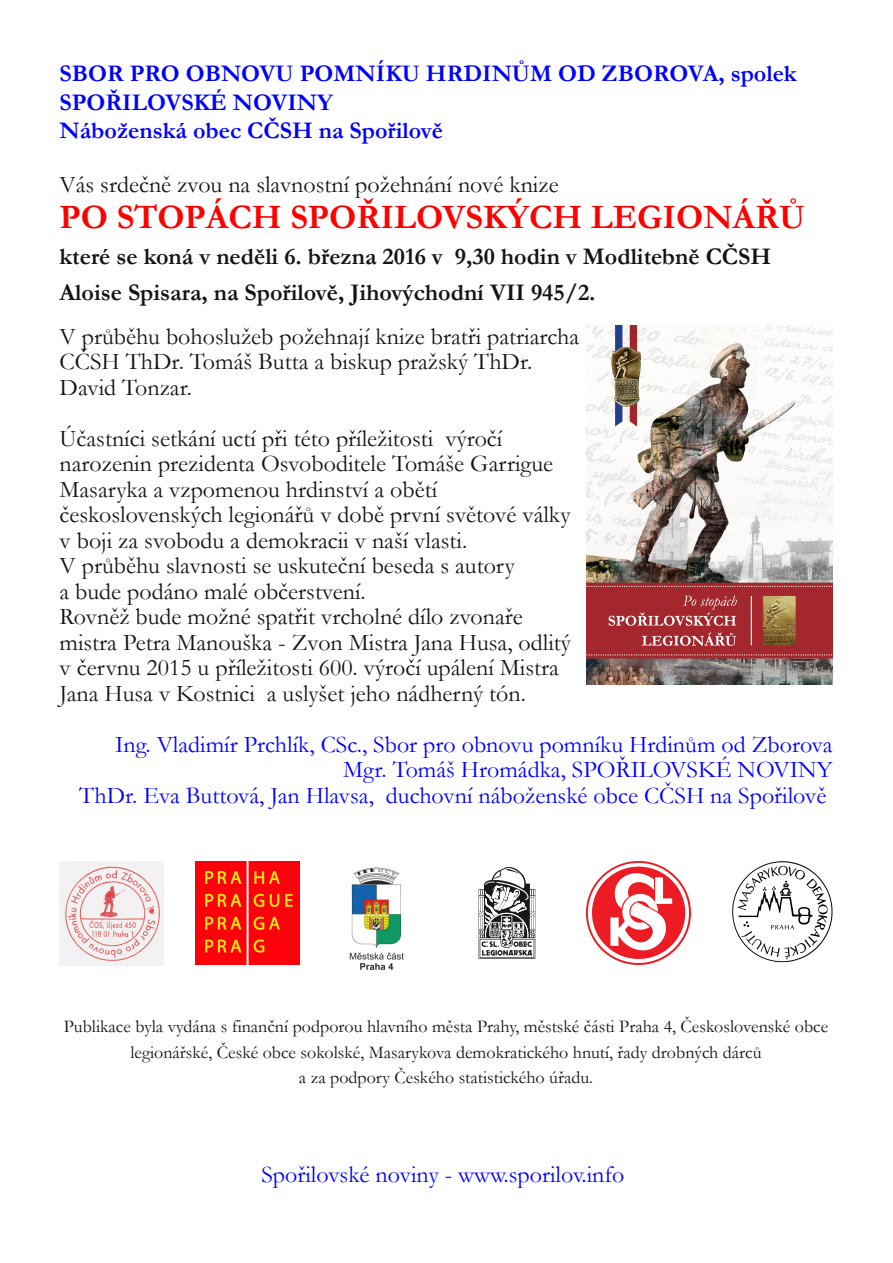
<style>
.page{position:relative;width:893px;height:1263px;background:#fff}
.page>*{position:absolute;margin:0;border:0;box-sizing:border-box;transform-origin:0 0}
.t1{font:700 34.5px "Garamond";color:#f00}
.t2{font:24px/25.5px "Garamond";color:#161413}
.t3{font:24px/25.5px "Garamond";color:#00f;text-align:right}
.t4{font:700 24px/36px "Garamond";color:#161413}
.t5{font:700 24px/28.5px "Garamond";color:#00f}
.t6{font:18px/25.5px "Garamond";color:#161413;text-align:center}
</style>
<div class="page">
<img style="left:587px;top:326px;width:246px;height:358px">
<img style="left:196px;top:861px;width:103px;height:103px">
<img style="left:349px;top:867px;width:55px;height:103px">
<img style="left:60px;top:861px;width:103px;height:105px">
<img style="left:478px;top:867px;width:58px;height:92px">
<img style="left:587px;top:861px;width:103px;height:103px">
<img style="left:732px;top:861px;width:101px;height:102px">
<p class="t5" style="left:60px;top:60px;width:739px">SBOR PRO OBNOVU POMNÍKU HRDINŮM OD ZBOROVA, spolek<br>SPOŘILOVSKÉ NOVINY<br>Náboženská obec CČSH na Spořilově</p>
<p class="t2" style="left:60px;top:172px;width:501px">Vás srdečně zvou na slavnostní požehnání nové knize</p>
<h1 class="t1" style="left:60px;top:199px;width:747px">PO STOPÁCH SPOŘILOVSKÝCH LEGIONÁŘŮ</h1>
<p class="t4" style="left:60px;top:239px;width:713px">které se koná v neděli 6. března 2016 v 9,30 hodin v Modlitebně CČSH<br>Aloise Spisara, na Spořilově, Jihovýchodní VII 945/2.</p>
<p class="t2" style="left:60px;top:324px;width:521px">V průběhu bohoslužeb požehnají knize bratři patriarcha<br>CČSH ThDr. Tomáš Butta a biskup pražský ThDr.<br>David Tonzar.</p>
<p class="t2" style="left:60px;top:426px;width:513px">Účastníci setkání uctí při této příležitosti výročí narozenin prezidenta Osvoboditele Tomáše Garrigue Masaryka a vzpomenou hrdinství a obětí československých legionářů v době první světové války v boji za svobodu a demokracii v naší vlasti.<br>V průběhu slavnosti se uskuteční beseda s autory<br>a bude podáno malé občerstvení.<br>Rovněž bude možné spatřit vrcholné dílo zvonaře mistra Petra Manouška - Zvon Mistra Jana Husa, odlitý v červnu 2015 u příležitosti 600. výročí upálení Mistra Jana Husa v Kostnici a uslyšet jeho nádherný tón.</p>
<p class="t3" style="left:79px;top:732px;width:755px">Ing. Vladimír Prchlík, CSc., Sbor pro obnovu pomníku Hrdinům od Zborova<br>Mgr. Tomáš Hromádka, SPOŘILOVSKÉ NOVINY<br>ThDr. Eva Buttová, Jan Hlavsa, duchovní náboženské obce CČSH na Spořilově</p>
<p class="t6" style="left:64px;top:1014px;width:766px">Publikace byla vydána s finanční podporou hlavního města Prahy, městské části Praha 4, Československé obce legionářské, České obce sokolské, Masarykova demokratického hnutí, řady drobných dárců<br>a za podpory Českého statistického úřadu.</p>
<p class="t3" style="left:261px;top:1162px;width:365px">Spořilovské noviny - www.sporilov.info</p>
</div>
